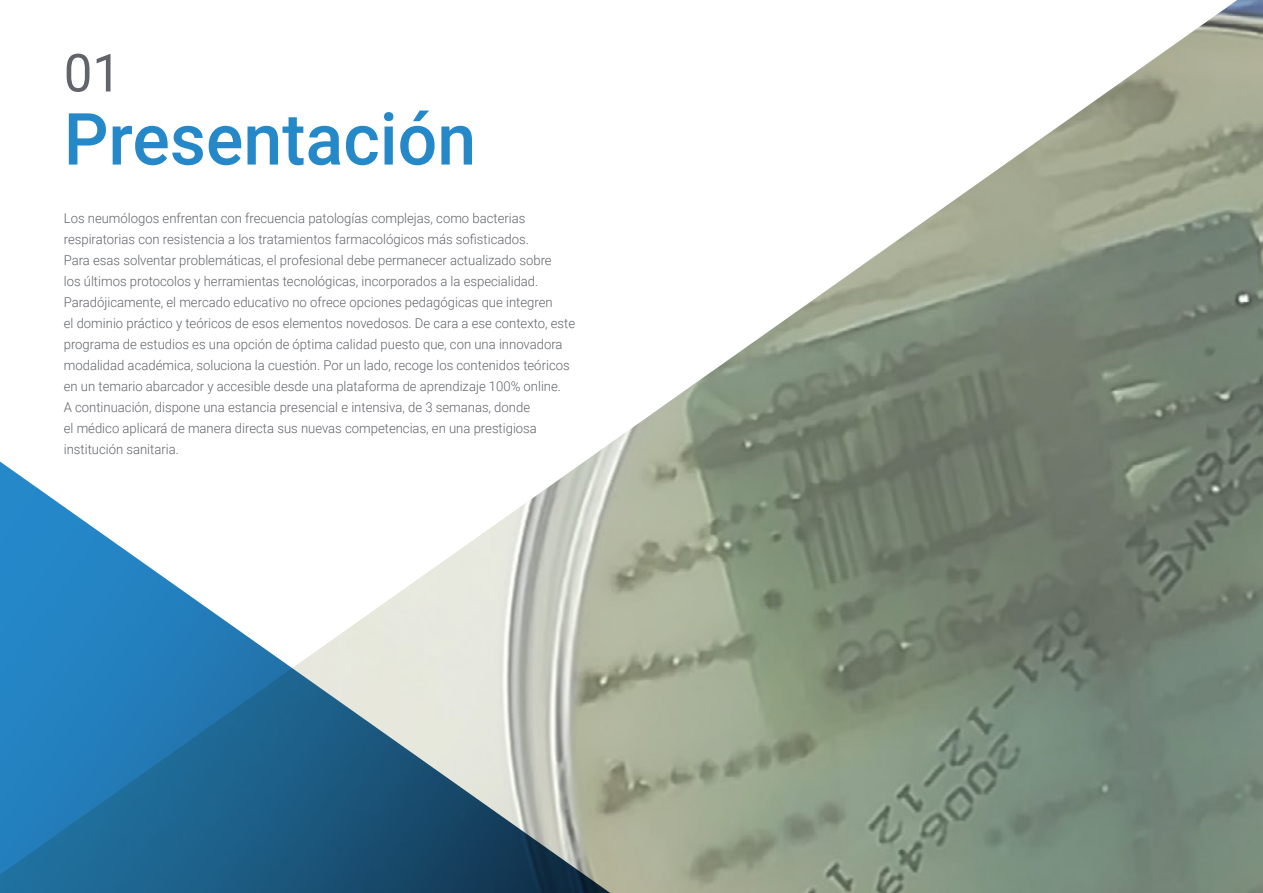
<style>
.page{position:relative;width:1263px;height:893px;background:#fff}
.page>*{position:absolute;margin:0;border:0;box-sizing:border-box;transform-origin:0 0}
.t1{font:500 72px "Roboto";color:#2488c9}
.t2{font:52.5px "Roboto";color:#61646a}
.t3{font:300 13.5px/21px "Roboto";color:#61646a}
</style>
<div class="page">
<img style="left:607px;top:0;width:656px;height:893px">
<svg style="left:0;top:446px;width:640px;height:447px"></svg>
<h2 class="t2" style="left:64px;top:36px;width:59px">01</h2>
<h1 class="t1" style="left:64px;top:89px;width:414px">Presentación</h1>
<p class="t3" style="left:64px;top:207px;width:513px">Los neumólogos enfrentan con frecuencia patologías complejas, como bacterias respiratorias con resistencia a los tratamientos farmacológicos más sofisticados.<br>Para esas solventar problemáticas, el profesional debe permanecer actualizado sobre<br>los últimos protocolos y herramientas tecnológicas, incorporados a la especialidad.<br>Paradójicamente, el mercado educativo no ofrece opciones pedagógicas que integren<br>el dominio práctico y teóricos de esos elementos novedosos. De cara a ese contexto, este programa de estudios es una opción de óptima calidad puesto que, con una innovadora modalidad académica, soluciona la cuestión. Por un lado, recoge los contenidos teóricos en un temario abarcador y accesible desde una plataforma de aprendizaje 100% online.<br>A continuación, dispone una estancia presencial e intensiva, de 3 semanas, donde<br>el médico aplicará de manera directa sus nuevas competencias, en una prestigiosa institución sanitaria.</p>
</div>
